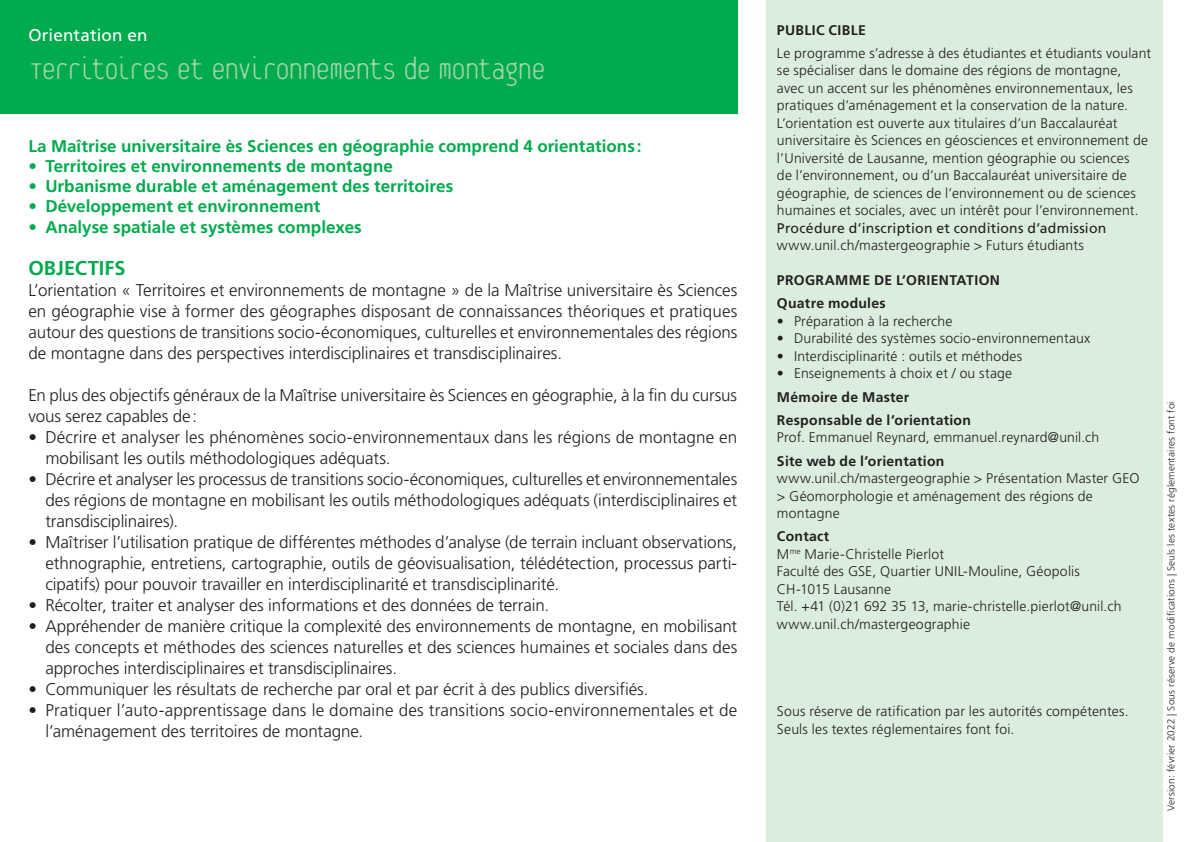
<style>
.page{position:relative;width:1191px;height:842px;background:#fff}
.page>*{position:absolute;margin:0;border:0;box-sizing:border-box;transform-origin:0 0}
.t1{font:100 34px "Platelet";letter-spacing:-.075em;color:#a4d5ae}
.Texte_courant{font:700 20px "Frutiger LT Std";color:#00ab4d}
.Texte_courant-2{font:300 17px/21px "Frutiger LT Std";letter-spacing:-.005em;color:#231f20;text-align:justify}
.Texte_courant-3{font:700 17px "Frutiger LT Std";color:#00ab4d}
.TitreDeParagraphe{font:17px "Frutiger LT Std";letter-spacing:.01em;color:#fff}
.Texte_courant-4{font:300 14px/17.6px "Frutiger LT Std";letter-spacing:.01em;color:#231f20}
.Texte_courant-5{font:700 14px "Frutiger LT Std";letter-spacing:.02em;color:#231f20}
.Texte_courant-6{font:300 10px "Frutiger LT Std";letter-spacing:.015em;color:#231f20}
.s1{font-weight:700}
.s2{font-weight:400}
</style>
<div class="page">
<div style="left:765px;top:0;width:397px;height:842px;background:#dbeddd"></div>
<div style="left:0;top:0;width:737px;height:113px;background:#00ab4d"></div>
<p class="TitreDeParagraphe" style="left:28px;top:25px;width:121px">Orientation en</p>
<p class="t1" style="left:28px;top:55px;width:519px">Territoires et environnements de montagne</p>
<p class="Texte_courant-3" style="left:28px;top:136px;width:614px">La Maîtrise universitaire ès Sciences en géographie comprend 4 orientations:</p>
<p class="Texte_courant-3" style="left:28px;top:156px;width:366px">• Territoires et environnements de montagne</p>
<p class="Texte_courant-3" style="left:28px;top:176px;width:426px">• Urbanisme durable et aménagement des territoires</p>
<p class="Texte_courant-3" style="left:28px;top:196px;width:294px">• Développement et environnement</p>
<p class="Texte_courant-3" style="left:28px;top:217px;width:335px">• Analyse spatiale et systèmes complexes</p>
<p class="Texte_courant" style="left:28px;top:256px;width:99px">OBJECTIFS</p>
<p class="Texte_courant-2" style="left:28px;top:280px;width:710px">L’orientation « Territoires et environnements de montagne » de la Maîtrise universitaire ès Sciences en géographie vise à former des géographes disposant de connaissances théoriques et pratiques autour des questions de transitions socio-économiques, culturelles et environnementales des régions de montagne dans des perspectives interdisciplinaires et transdisciplinaires.</p>
<p class="Texte_courant-2" style="left:28px;top:385px;width:710px">En plus des objectifs généraux de la Maîtrise universitaire ès Sciences en géographie, à la fin du cursus vous serez capables de:</p>
<p class="Texte_courant-2" style="left:45px;top:427px;width:693px;text-indent:-17px"><span class="s1">•</span> Décrire et analyser les phénomènes socio-environnementaux dans les régions de montagne en mobilisant les outils méthodologiques adéquats.</p>
<p class="Texte_courant-2" style="left:45px;top:469px;width:693px;text-indent:-17px"><span class="s1">•</span> Décrire et analyser les processus de transitions socio-économiques, culturelles et environnementales des régions de montagne en mobilisant les outils méthodologiques adéquats (interdisciplinaires et transdisciplinaires).</p>
<p class="Texte_courant-2" style="left:45px;top:532px;width:693px;text-indent:-17px"><span class="s1">•</span> Maîtriser l’utilisation pratique de différentes méthodes d’analyse (de terrain incluant observations, ethnographie, entretiens, cartographie, outils de géovisualisation, télédétection, processus parti&shy;cipatifs) pour pouvoir travailler en interdisciplinarité et transdisciplinarité.</p>
<p class="Texte_courant-2" style="left:28px;top:595px;width:522px"><span class="s1">•</span> Récolter, traiter et analyser des informations et des données de terrain.</p>
<p class="Texte_courant-2" style="left:45px;top:616px;width:693px;text-indent:-17px"><span class="s1">•</span> Appréhender de manière critique la complexité des environnements de montagne, en mobilisant des concepts et méthodes des sciences naturelles et des sciences humaines et sociales dans des approches interdisciplinaires et transdisciplinaires.</p>
<p class="Texte_courant-2" style="left:28px;top:679px;width:621px"><span class="s1">•</span> Communiquer les résultats de recherche par oral et par écrit à des publics diversifiés.</p>
<p class="Texte_courant-2" style="left:45px;top:700px;width:693px;text-indent:-17px"><span class="s1">•</span> Pratiquer l’auto-apprentissage dans le domaine des transitions socio-environnementales et de l’aménagement des territoires de montagne.</p>
<p class="Texte_courant-5" style="left:777px;top:22px;width:90px">PUBLIC CIBLE</p>
<p class="Texte_courant-4" style="left:777px;top:44px;width:376px">Le programme s’adresse à des étudiantes et étudiants voulant se spécialiser dans le domaine des régions de montagne, avec un accent sur les phénomènes environnementaux, les pratiques d’aménagement et la conservation de la nature.<br>L’orientation est ouverte aux titulaires d’un Baccalauréat universitaire ès Sciences en géosciences et environnement de l’Université de Lausanne, mention géographie ou sciences<br>de l’environnement, ou d’un Baccalauréat universitaire de géographie, de sciences de l’environnement ou de sciences humaines et sociales, avec un intérêt pour l’environnement.<br><span class="s2">Procédure d’inscription et conditions d’admission</span></p>
<p class="Texte_courant-4" style="left:777px;top:237px;width:308px">www.unil.ch/mastergeographie &gt; Futurs étudiants</p>
<p class="Texte_courant-5" style="left:777px;top:272px;width:225px">PROGRAMME DE L’ORIENTATION</p>
<p class="Texte_courant-5" style="left:777px;top:295px;width:110px">Quatre modules</p>
<p class="Texte_courant-4" style="left:777px;top:313px;width:177px">• Préparation à la recherche</p>
<p class="Texte_courant-4" style="left:777px;top:330px;width:315px">• Durabilité des systèmes socio-environnementaux</p>
<p class="Texte_courant-4" style="left:777px;top:348px;width:247px">• Interdisciplinarité : outils et méthodes</p>
<p class="Texte_courant-4" style="left:777px;top:365px;width:237px">• Enseignements à choix et / ou stage</p>
<p class="Texte_courant-5" style="left:777px;top:389px;width:134px">Mémoire de Master</p>
<p class="Texte_courant-5" style="left:777px;top:412px;width:195px">Responsable de l’orientation</p>
<p class="Texte_courant-4" style="left:777px;top:429px;width:324px">Prof. Emmanuel Reynard, emmanuel.reynard@unil.ch</p>
<p class="Texte_courant-5" style="left:777px;top:452px;width:169px">Site web de l’orientation</p>
<p class="Texte_courant-4" style="left:777px;top:470px;width:364px">www.unil.ch/mastergeographie &gt; Présentation Master GEO</p>
<p class="Texte_courant-4" style="left:777px;top:487px;width:317px">&gt; Géomorphologie et aménagement des régions de montagne</p>
<p class="Texte_courant-5" style="left:777px;top:528px;width:54px">Contact</p>
<p class="Texte_courant-4" style="left:777px;top:545px;width:169px">M<sup>me</sup> Marie-Christelle Pierlot</p>
<p class="Texte_courant-4" style="left:777px;top:563px;width:304px">Faculté des GSE, Quartier UNIL-Mouline, Géopolis</p>
<p class="Texte_courant-4" style="left:777px;top:580px;width:116px">CH-1015 Lausanne</p>
<p class="Texte_courant-4" style="left:777px;top:598px;width:346px">Tél. +41 (0)21 692 35 13, marie-christelle.pierlot@unil.ch</p>
<p class="Texte_courant-4" style="left:777px;top:615px;width:194px">www.unil.ch/mastergeographie</p>
<p class="Texte_courant-4" style="left:777px;top:703px;width:353px">Sous réserve de ratification par les autorités compétentes.<br>Seuls les textes réglementaires font foi.</p>
<p class="Texte_courant-6" style="left:1165px;top:811px;width:411px;rotate:-90deg">Version: février 2022 | Sous réserve de modifications | Seuls les textes réglementaires font foi</p>
</div>
